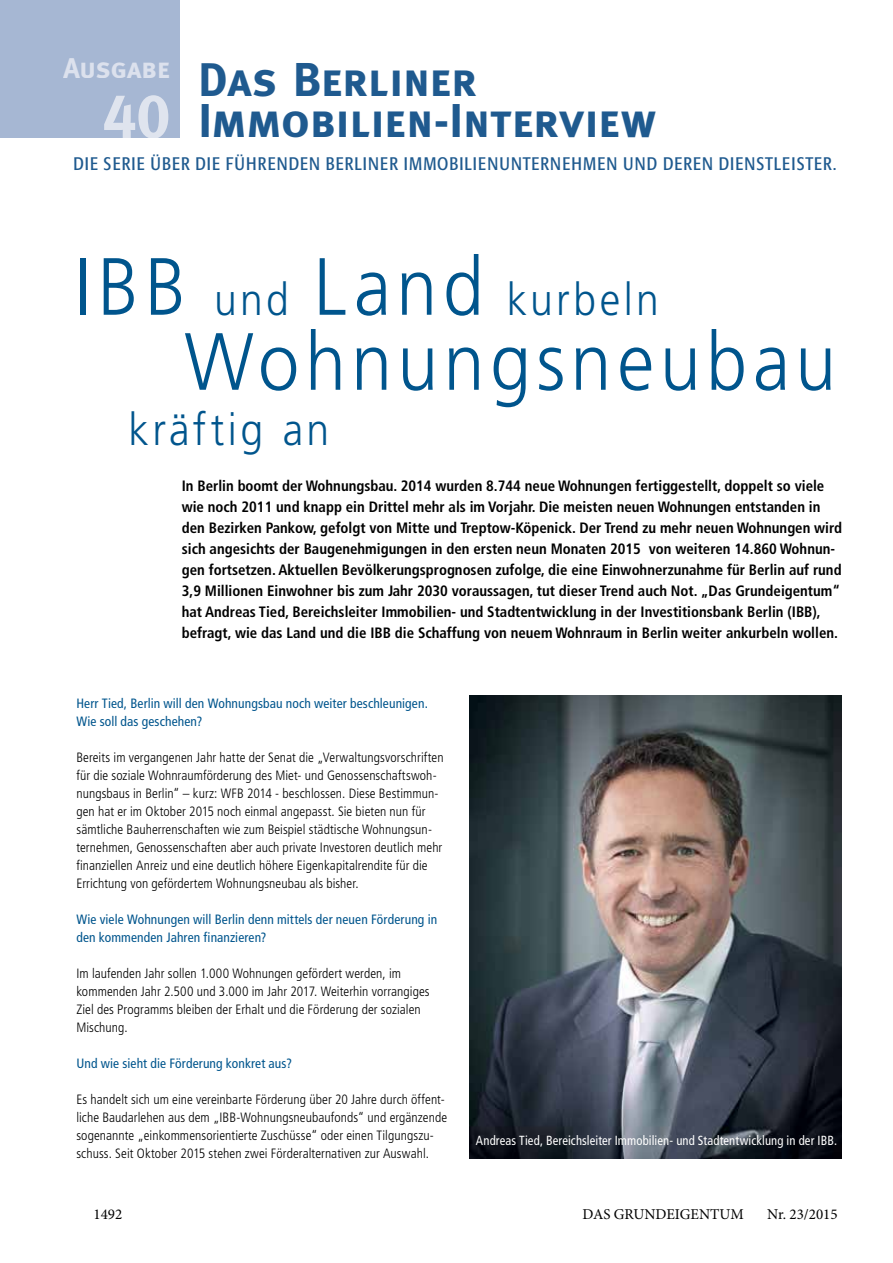
<style>
.page{position:relative;width:893px;height:1263px;background:#fff}
.page>*{position:absolute;margin:0;border:0;box-sizing:border-box;transform-origin:0 0}
.t1{font:300 81px "Frutiger LT Std";letter-spacing:.075em;color:#00558d;scale:.91 1}
.t2{font:47.4px/41.5px "Meta Bold Caps";color:#1f5a8f}
.t3{font:300 45px "Frutiger LT Std";letter-spacing:.085em;color:#00558d;scale:.91 1}
.t4{font:28.5px "Meta Bold Caps";color:#dce1ed}
.t5{font:18px "Tn T Form Condensed BSK";letter-spacing:.065em;color:#1f5a8f}
.t6{font:700 condensed 15px/21px "Frutiger LT Std";color:#000}
.t7{font:15px "Minion Pro";color:#000}
.t8{font:300 condensed 13.5px/18px "Frutiger LT Std";letter-spacing:.005em;color:#000}
.t9{font:condensed 13.5px/18px "Frutiger LT";letter-spacing:.01em;color:#00558d}
.t10{font:condensed 13.2px "Frutiger LT Std";letter-spacing:.01em;color:#fff;scale:.96 1}
.s1{font-size:63px;color:#fff}
.s2{font-size:81px}
</style>
<div class="page">
<div style="left:0;top:0;width:179px;height:137px;background:#a6b7d3"></div>
<img style="left:470px;top:696px;width:371px;height:463px">
<h3 class="t4" style="left:64px;top:51px;width:108px">Ausgabe</h3>
<h2 class="t2" style="left:103px;top:58px;width:556px;text-indent:96px">Das Berliner<br><span class="s1">40</span> Immobilien-Interview</h2>
<h3 class="t5" style="left:73px;top:153px;width:765px">DIE SERIE ÜBER DIE FÜHRENDEN BERLINER IMMOBILIENUNTERNEHMEN UND DEREN DIENSTLEISTER.</h3>
<h3 class="t3" style="left:74px;top:274px;width:644px"><span class="s2">IBB</span> und <span class="s2">Land</span> kurbeln</h3>
<h1 class="t1" style="left:184px;top:316px;width:718px">Wohnungsneubau</h1>
<h3 class="t3" style="left:128px;top:404px;width:222px">kräftig an</h3>
<p class="t6" style="left:182px;top:475px;width:662px">In Berlin boomt der Wohnungsbau. 2014 wurden 8.744 neue Wohnungen fertiggestellt, doppelt so viele wie noch 2011 und knapp ein Drittel mehr als im Vorjahr. Die meisten neuen Wohnungen entstanden in den Bezirken Pankow, gefolgt von Mitte und Treptow-Köpenick. Der Trend zu mehr neuen Wohnungen wird sich angesichts der Baugenehmigungen in den ersten neun Monaten 2015 von weiteren 14.860 Wohnun&shy;gen fortsetzen. Aktuellen Bevölkerungsprognosen zufolge, die eine Einwohnerzunahme für Berlin auf rund 3,9 Millionen Einwohner bis zum Jahr 2030 voraussagen, tut dieser Trend auch Not. „Das Grundeigentum“ hat Andreas Tied, Bereichsleiter Immobilien- und Stadtentwicklung in der Investitionsbank Berlin (IBB), befragt, wie das Land und die IBB die Schaffung von neuem Wohnraum in Berlin weiter ankurbeln wollen.</p>
<p class="t9" style="left:76px;top:694px;width:353px">Herr Tied, Berlin will den Wohnungsbau noch weiter beschleunigen.<br>Wie soll das geschehen?</p>
<p class="t8" style="left:76px;top:748px;width:369px">Bereits im vergangenen Jahr hatte der Senat die „Verwaltungsvorschriften für die soziale Wohnraumförderung des Miet- und Genossenschaftswoh&shy;nungsbaus in Berlin“ – kurz: WFB 2014 - beschlossen. Diese Bestimmun&shy;gen hat er im Oktober 2015 noch einmal angepasst. Sie bieten nun für sämtliche Bauherrenschaften wie zum Beispiel städtische Wohnungsun&shy;ternehmen, Genossenschaften aber auch private Investoren deutlich mehr finanziellen Anreiz und eine deutlich höhere Eigenkapitalrendite für die Errichtung von gefördertem Wohnungsneubau als bisher.</p>
<p class="t9" style="left:76px;top:910px;width:362px">Wie viele Wohnungen will Berlin denn mittels der neuen Förderung in den kommenden Jahren finanzieren?</p>
<p class="t8" style="left:76px;top:964px;width:355px">Im laufenden Jahr sollen 1.000 Wohnungen gefördert werden, im kommenden Jahr 2.500 und 3.000 im Jahr 2017. Weiterhin vorrangiges Ziel des Programms bleiben der Erhalt und die Förderung der sozialen Mischung.</p>
<p class="t9" style="left:76px;top:1054px;width:217px">Und wie sieht die Förderung konkret aus?</p>
<p class="t8" style="left:76px;top:1090px;width:372px">Es handelt sich um eine vereinbarte Förderung über 20 Jahre durch öffent&shy;liche Baudarlehen aus dem „IBB-Wohnungsneubaufonds“ und ergänzende sogenannte „einkommensorientierte Zuschüsse“ oder einen Tilgungszu&shy;schuss. Seit Oktober 2015 stehen zwei Förderalternativen zur Auswahl.</p>
<p class="t10" style="left:476px;top:1133px;width:378px">Andreas Tied, Bereichsleiter Immobilien- und Stadtentwicklung in der IBB.</p>
<p class="t7" style="left:94px;top:1204px;width:30px">1492</p>
<p class="t7" style="left:583px;top:1204px;width:163px">DAS GRUNDEIGENTUM</p>
<p class="t7" style="left:767px;top:1204px;width:72px">Nr. 23/2015</p>
</div>
